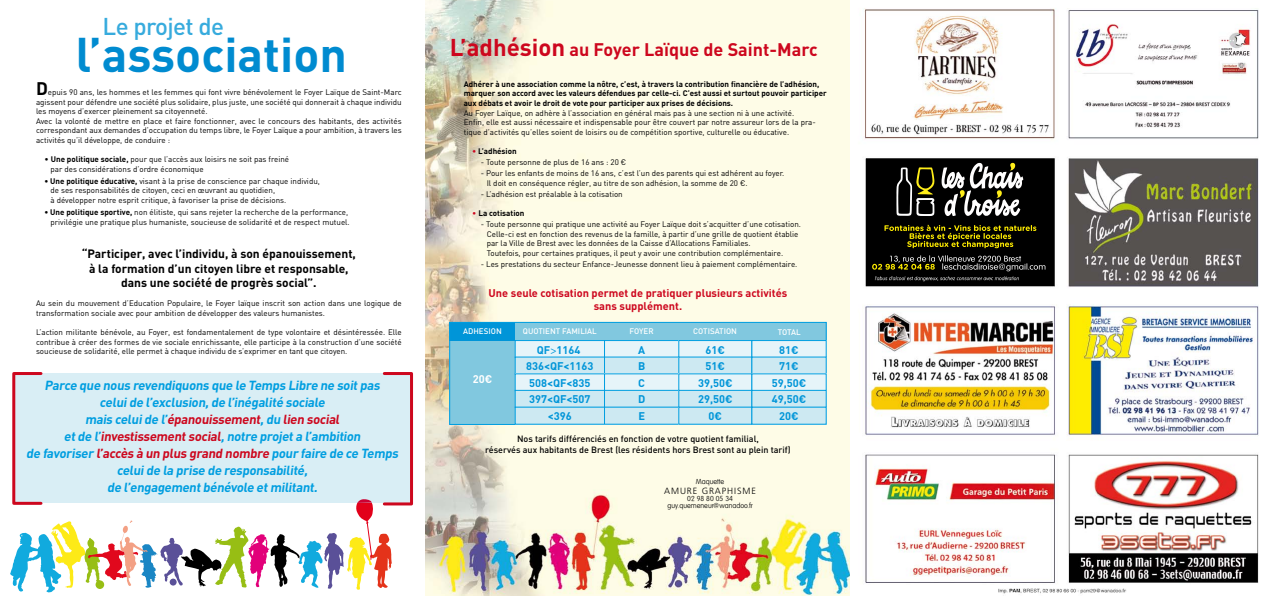
<style>
.page{position:relative;width:1276px;height:596px;background:#fff}
.page>*{position:absolute;margin:0;border:0;box-sizing:border-box;transform-origin:0 0}
.t1{font:700 48px "DIN";color:#008bd0}
.t2{font:500 24px "DIN";letter-spacing:-.025em;color:#37abdd}
.t3{font:700 18px "DIN";color:#cd071e}
.t4{font:700 18px "DIN";color:#000}
.t5{font:700 13px/17px "DIN";color:#009ee0;text-align:center}
.t6{font:700 12px/14.4px "DIN";color:#000;text-align:center}
.t7{font:700 11px "DIN";color:#0095d8}
.t8{font:700 11px/13.2px "DIN";color:#cd071e;text-align:center}
.t9{font:700 11px "DIN";color:#fff}
.t10{font:500 9px/10.8px "DIN";color:#000;text-align:center}
.t11{font:300 9px "Frutiger";letter-spacing:.1em;color:#000}
.t12{font:8px/9.6px "DIN";color:#000}
.t13{font:700 8px/9.6px "DIN";color:#000}
.t14{font:500 8px "DIN";color:#fff}
.t15{font:300 7px/7px "Volkswagen";color:#000;text-align:center}
.s1{font-weight:700}
.s2{color:#cd071e}
.s3{font-size:24px}
.s4{font-weight:400;color:#cd071e}
.s5{font-family:"Minion Pro"}
</style>
<div class="page">
<img style="left:425px;top:0;width:834px;height:595px">
<svg style="left:866px;top:158px;width:188px;height:127px;background:#27261a"></svg>
<div style="left:14px;top:373px;width:397px;height:129px;background:#d9eef5"></div>
<div style="left:12px;top:372px;width:31px;height:132px;border:3px solid #cd071e"></div>
<div style="left:383px;top:372px;width:30px;height:133px;border:3px solid #cd071e"></div>
<svg style="left:10px;top:498px;width:382px;height:94px"></svg>
<div style="left:450px;top:322px;width:65px;height:102px;background:#81c8df"></div>
<div style="left:450px;top:322px;width:65px;height:18px;background:#0095d8"></div>
<div style="left:515px;top:322px;width:311px;height:18px;background:#81c8df"></div>
<div style="left:449px;top:322px;width:377px;height:102px;border:1px solid #009ee0"></div>
<div style="left:515px;top:340px;width:89px;height:17px;background:#e6f4f9"></div>
<div style="left:515px;top:340px;width:90px;height:17px;border:1px solid #009ee0"></div>
<div style="left:604px;top:340px;width:75px;height:17px;background:#e6f4f9"></div>
<div style="left:604px;top:340px;width:75px;height:17px;border:1px solid #009ee0"></div>
<div style="left:679px;top:340px;width:73px;height:17px;background:#e6f4f9"></div>
<div style="left:678px;top:340px;width:74px;height:17px;border:1px solid #009ee0"></div>
<div style="left:752px;top:340px;width:74px;height:17px;background:#e6f4f9"></div>
<div style="left:751px;top:340px;width:75px;height:17px;border:1px solid #009ee0"></div>
<div style="left:515px;top:357px;width:89px;height:17px;background:#cde9f2"></div>
<div style="left:604px;top:357px;width:75px;height:17px;background:#cde9f2"></div>
<div style="left:679px;top:357px;width:73px;height:17px;background:#cde9f2"></div>
<div style="left:752px;top:357px;width:74px;height:17px;background:#cde9f2"></div>
<div style="left:515px;top:373px;width:89px;height:17px;background:#e6f4f9"></div>
<div style="left:604px;top:373px;width:75px;height:17px;background:#e6f4f9"></div>
<div style="left:679px;top:373px;width:73px;height:17px;background:#e6f4f9"></div>
<div style="left:752px;top:373px;width:74px;height:17px;background:#e6f4f9"></div>
<div style="left:515px;top:390px;width:89px;height:17px;background:#cde9f2"></div>
<div style="left:515px;top:390px;width:90px;height:17px;border:1px solid #009ee0"></div>
<div style="left:604px;top:390px;width:75px;height:17px;background:#cde9f2"></div>
<div style="left:604px;top:390px;width:75px;height:17px;border:1px solid #009ee0"></div>
<div style="left:679px;top:390px;width:73px;height:17px;background:#cde9f2"></div>
<div style="left:678px;top:390px;width:74px;height:17px;border:1px solid #009ee0"></div>
<div style="left:752px;top:390px;width:74px;height:17px;background:#cde9f2"></div>
<div style="left:751px;top:390px;width:75px;height:17px;border:1px solid #009ee0"></div>
<div style="left:515px;top:407px;width:89px;height:17px;background:#cde9f2"></div>
<div style="left:604px;top:407px;width:75px;height:17px;background:#cde9f2"></div>
<div style="left:679px;top:407px;width:73px;height:17px;background:#cde9f2"></div>
<div style="left:752px;top:407px;width:74px;height:17px;background:#cde9f2"></div>
<h2 class="t2" style="left:103px;top:10px;width:123px">Le projet de</h2>
<h1 class="t1" style="left:76px;top:22px;width:272px">l’association</h1>
<h3 class="t4" style="left:36px;top:76px;width:13px">D</h3>
<p class="t12" style="left:36px;top:87px;width:367px;text-indent:12px">epuis 90 ans, les hommes et les femmes qui font vivre bénévolement le Foyer Laïque de Saint-Marc agissent pour défendre une société plus solidaire, plus juste, une société qui donnerait à chaque individu les moyens d’exercer pleinement sa citoyenneté.<br>Avec la volonté de mettre en place et faire fonctionner, avec le concours des habitants, des activités correspondant aux demandes d’occupation du temps libre, le Foyer Laïque a pour ambition, à travers les activités qu’il développe, de conduire :</p>
<p class="t12" style="left:50px;top:154px;width:240px;text-indent:-6px">• <span class="s1">Une politique sociale,</span> pour que l’accès aux loisirs ne soit pas freiné par des considérations d’ordre économique</p>
<p class="t12" style="left:50px;top:176px;width:271px;text-indent:-6px"><span class="s1">• Une politique éducative,</span> visant à la prise de conscience par chaque individu, de ses responsabilités de citoyen, ceci en œuvrant au quotidien,<br>à développer notre esprit critique, à favoriser la prise de décisions.</p>
<p class="t12" style="left:45px;top:207px;width:307px;text-align:right"><span class="s1">• Une politique sportive,</span> non élitiste, qui sans rejeter la recherche de la performance, privilégie une pratique plus humaniste, soucieuse de solidarité et de respect mutuel.</p>
<h3 class="t6" style="left:82px;top:246px;width:276px">“Participer, avec l’individu, à son épanouissement, à la formation d’un citoyen libre et responsable, dans une société de progrès social”.</h3>
<p class="t12" style="left:36px;top:298px;width:367px">Au sein du mouvement d’Education Populaire, le Foyer laïque inscrit son action dans une logique de transformation sociale avec pour ambition de développer des valeurs humanistes.</p>
<p class="t12" style="left:36px;top:327px;width:367px;text-align:justify">L’action militante bénévole, au Foyer, est fondamentalement de type volontaire et désintéressée. Elle contribue à créer des formes de vie sociale enrichissante, elle participe à la construction d’une société soucieuse de solidarité, elle permet à chaque individu de s’exprimer en tant que citoyen.</p>
<p class="t5" style="left:26px;top:376px;width:376px">Parce que nous revendiquons que le Temps Libre ne soitpas celuide l’exclusion,de l’inégalité sociale<br>mais celuide l’<span class="s2">épanouissement</span>,du <span class="s2">lien social<br></span>etde l’<span class="s2">investissementsocial</span>,notre projeta l’ambition<br>de favoriser <span class="s2">l’accès à un plus grand nombre</span> pour faire de ce Temps celuide la prise de responsabilité,<br>de l’engagementbénévole etmilitant.</p>
<h3 class="t3" style="left:450px;top:37px;width:369px"><span class="s3">L’adhésion</span> au Foyer Laïque de Saint-Marc</h3>
<p class="t13" style="left:464px;top:79px;width:364px">Adhérer à une association comme la nôtre, c’est, à travers la contribution financière de l’adhésion, marquer son accord avec les valeurs défendues par celle-ci. C’est aussi et surtout pouvoir participer aux débats et avoir le droit de vote pour participer aux prises de décisions.</p>
<p class="t12" style="left:464px;top:108px;width:354px">Au Foyer Laïque, on adhère à l’association en général mais pas à une section ni à une activité.<br>Enfin, elle est aussi nécessaire et indispensable pour être couvert par notre assureur lors de la pra&shy;tique d’activités qu’elles soient de loisirs ou de compétition sportive, culturelle ou éducative.</p>
<p class="t13" style="left:472px;top:146px;width:46px"><span class="s4">•</span> L’adhésion</p>
<p class="t12" style="left:481px;top:157px;width:147px">- Toute personne de plus de 16 ans : 20 €</p>
<p class="t12" style="left:487px;top:168px;width:299px;text-indent:-6px">- Pour les enfants de moins de 16 ans, c’est l’un des parents qui est adhérent au foyer.<br>Il doit en conséquence régler, au titre de son adhésion, la somme de 20 €.</p>
<p class="t12" style="left:481px;top:189px;width:144px">- L’adhésion est préalable à la cotisation</p>
<p class="t13" style="left:472px;top:208px;width:54px"><span class="s4">•</span> La cotisation</p>
<p class="t12" style="left:487px;top:219px;width:316px;text-indent:-6px">- Toute personne qui pratique une activité au Foyer Laïque doit s’acquitter d’une cotisation.<br>Celle-ci est en fonction des revenus de la famille, à partir d’une grille de quotient établie par la Ville de Brest avec les données de la Caisse d’Allocations Familiales.<br>Toutefois, pour certaines pratiques, il peut y avoir une contribution complémentaire.</p>
<p class="t12" style="left:481px;top:259px;width:318px">- Les prestations du secteur Enfance-Jeunesse donnent lieu à paiement complémentaire.</p>
<h3 class="t8" style="left:488px;top:286px;width:300px">Une seule cotisation permet de pratiquer plusieurs activités sans supplément.</h3>
<p class="t14" style="left:463px;top:325px;width:40px">ADHESION</p>
<p class="t14" style="left:523px;top:325px;width:75px">QUOTIENT FAMILIAL</p>
<p class="t14" style="left:629px;top:325px;width:26px">FOYER</p>
<p class="t14" style="left:693px;top:325px;width:45px">COTISATION</p>
<p class="t14" style="left:778px;top:326px;width:24px">TOTAL</p>
<h3 class="t7" style="left:537px;top:342px;width:45px">QF<span class="s5">&gt;</span>1164</h3>
<h3 class="t7" style="left:638px;top:342px;width:9px">A</h3>
<h3 class="t7" style="left:705px;top:342px;width:21px">61€</h3>
<h3 class="t7" style="left:779px;top:342px;width:21px">81€</h3>
<h3 class="t7" style="left:526px;top:358px;width:69px">836&lt;QF&lt;1163</h3>
<h3 class="t7" style="left:638px;top:358px;width:9px">B</h3>
<h3 class="t7" style="left:705px;top:358px;width:21px">51€</h3>
<h3 class="t7" style="left:779px;top:358px;width:21px">71€</h3>
<h3 class="t7" style="left:529px;top:375px;width:63px">508&lt;QF&lt;835</h3>
<h3 class="t7" style="left:638px;top:375px;width:8px">C</h3>
<h3 class="t7" style="left:698px;top:375px;width:36px">39,50€</h3>
<h3 class="t7" style="left:772px;top:375px;width:36px">59,50€</h3>
<h3 class="t7" style="left:529px;top:392px;width:63px">397&lt;QF&lt;507</h3>
<h3 class="t7" style="left:638px;top:392px;width:9px">D</h3>
<h3 class="t7" style="left:698px;top:392px;width:36px">29,50€</h3>
<h3 class="t7" style="left:772px;top:392px;width:36px">49,50€</h3>
<h3 class="t7" style="left:548px;top:408px;width:25px">&lt;396</h3>
<h3 class="t7" style="left:638px;top:408px;width:8px">E</h3>
<h3 class="t7" style="left:708px;top:408px;width:15px">0€</h3>
<h3 class="t7" style="left:779px;top:408px;width:21px">20€</h3>
<h3 class="t9" style="left:473px;top:371px;width:21px">20€</h3>
<p class="t10" style="left:485px;top:433px;width:307px">Nos tarifs différenciés en fonction de votre quotient familial,<br>réservés aux habitants de Brest (les résidents hors Brest sont au plein tarif)</p>
<p class="t15" style="left:696px;top:477px;width:30px">Maquette</p>
<p class="t11" style="left:664px;top:486px;width:93px">AMURE GRAPHISME</p>
<p class="t15" style="left:667px;top:495px;width:87px">02 98 80 05 34 guy.quemeneur@wanadoo.fr</p>
</div>
